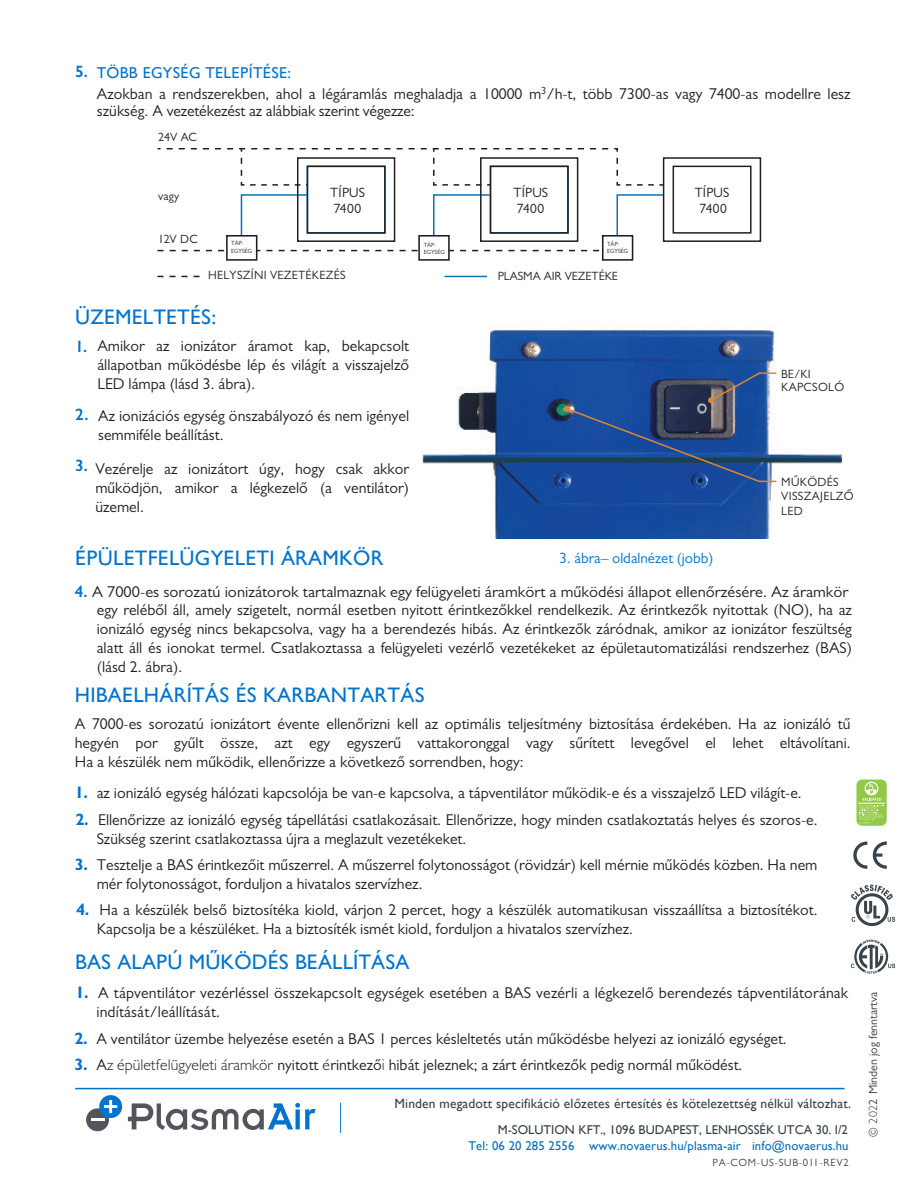
<style>
.page{position:relative;width:918px;height:1188px;background:#fff}
.page>*{position:absolute;margin:0;border:0;box-sizing:border-box;transform-origin:0 0}
.Headline{font:21px "Gill Sans Nova";letter-spacing:.01em;color:#0073ce}
.t1{font:600 16.5px "Gill Sans";color:#0073ce}
.t2{font:15.75px/18.9px "Gill Sans";color:#231f20}
.t3{font:15.75px/18.6px "Gill Sans";color:#231f20;scale:1.04 1}
.t4{font:15px "Gill Sans";color:#0073ce}
.t5{font:13.5px "Gill Sans";letter-spacing:.01em;color:#37424a}
.t6{font:13.5px "Gill Sans";letter-spacing:.015em;color:#231f20}
.t7{font:12.75px "Gill Sans";letter-spacing:.01em;color:#0770ba}
.t8{font:12.75px "Gill Sans";color:#37424a}
.t9{font:12px/14.4px "Gill Sans";letter-spacing:.025em;color:#231f20}
.t10{font:12px "Gill Sans";color:#37424a}
.t11{font:12px "Gill Sans";color:#231f20}
.t12{font:10.5px "Gill Sans";letter-spacing:.07em;color:#37424a}
.t13{font:6px/7.2px "Gill Sans";color:#231f20}
.s1{font-weight:600;font-size:16.5px;color:#0073ce}
.s2{font-family:"Gill Sans Nova";color:#0073ce}
.s3{font-weight:700;font-size:16.5px;color:#0073ce}
.s4{font-weight:300}
</style>
<div class="page">
<hr style="left:75px;top:1088px;width:770px;height:1px;background:#0073ce">
<svg style="left:128px;top:1103px;width:188px;height:27px"></svg>
<div style="left:86px;top:1108px;width:23px;height:23px;background:#52555b;border-radius:50%"></div>
<div style="left:99px;top:1095px;width:23px;height:23px;background:#0073ce;border-radius:50%"></div>
<svg style="left:91px;top:1100px;width:26px;height:21px"></svg>
<hr style="left:340px;top:1103px;width:1px;height:30px;background:#0073ce">
<img style="left:422px;top:326px;width:421px;height:212px">
<svg style="left:564px;top:372px;width:214px;height:111px"></svg>
<svg style="left:851px;top:940px;width:44px;height:34px"></svg>
<svg style="left:167px;top:148px;width:496px;height:38px"></svg>
<svg style="left:158px;top:193px;width:505px;height:59px"></svg>
<svg style="left:158px;top:276px;width:42px;height:1px"></svg>
<hr style="left:445px;top:276px;width:42px;height:1px;background:#0a72ba">
<div style="left:297px;top:157px;width:98px;height:85px;border:2px solid #211e1e"></div>
<div style="left:307px;top:166px;width:79px;height:68px;border:2px solid #211e1e"></div>
<div style="left:480px;top:157px;width:98px;height:85px;border:2px solid #211e1e"></div>
<div style="left:490px;top:166px;width:79px;height:68px;border:2px solid #211e1e"></div>
<div style="left:663px;top:157px;width:98px;height:85px;border:2px solid #211e1e"></div>
<div style="left:673px;top:166px;width:79px;height:68px;border:2px solid #211e1e"></div>
<div style="left:227px;top:236px;width:30px;height:24px;background:#fff"></div>
<div style="left:226px;top:235px;width:31px;height:26px;border:2px solid #211e1e"></div>
<div style="left:419px;top:236px;width:30px;height:24px;background:#fff"></div>
<div style="left:418px;top:235px;width:32px;height:26px;border:2px solid #211e1e"></div>
<div style="left:603px;top:236px;width:30px;height:24px;background:#fff"></div>
<div style="left:602px;top:235px;width:31px;height:26px;border:2px solid #211e1e"></div>
<svg style="left:853px;top:842px;width:14px;height:27px"></svg>
<svg style="left:873px;top:842px;width:14px;height:27px"></svg>
<div style="left:856px;top:780px;width:31px;height:46px;background:#92c947;border-radius:6px"></div>
<svg style="left:858px;top:782px;width:27px;height:42px"></svg>
<svg style="left:851px;top:885px;width:44px;height:41px"></svg>
<p class="t2" style="left:97px;top:62px;width:755px;line-height:20.5px;text-indent:-22px"><span class="s1">5.</span> <span class="s2">TÖBB EGYSÉG TELEPÍTÉSE:<br></span>Azokban a rendszerekben, ahol a légáramlás meghaladja a 10000 m<sup>3</sup>/h-t, több 7300-as vagy 7400-as modellre lesz</p>
<p class="t2" style="left:97px;top:102px;width:319px">szükség. A vezetékezést az alábbiak szerint végezze:</p>
<p class="t9" style="left:158px;top:130px;width:40px">24V AC</p>
<p class="t9" style="left:158px;top:189px;width:23px">vagy</p>
<p class="t9" style="left:158px;top:232px;width:41px">12V DC</p>
<p class="t13" style="left:231px;top:240px;width:23px">TÁP-<br>EGYSÉG</p>
<p class="t6" style="left:330px;top:185px;width:36px">TÍPUS</p>
<p class="t6" style="left:334px;top:201px;width:29px">7400</p>
<p class="t6" style="left:513px;top:185px;width:36px">TÍPUS</p>
<p class="t6" style="left:517px;top:201px;width:29px">7400</p>
<p class="t13" style="left:424px;top:241px;width:23px">TÁP-<br>EGYSÉG</p>
<p class="t13" style="left:607px;top:240px;width:23px">TÁP-<br>EGYSÉG</p>
<p class="t9" style="left:208px;top:268px;width:139px">HELYSZÍNI VEZETÉKEZÉS</p>
<p class="t11" style="left:498px;top:269px;width:122px">PLASMA AIR VEZETÉKE</p>
<p class="Headline" style="left:75px;top:305px;width:143px">ÜZEMELTETÉS:</p>
<p class="t1" style="left:75px;top:337px;width:14px">1.</p>
<p class="t2" style="left:97px;top:336px;width:313px;text-align:justify">Amikor az ionizátor áramot kap, bekapcsolt állapotban működésbe lép és világít a visszajelző LED lámpa (lásd 3. ábra).</p>
<p class="t2" style="left:98px;top:406px;width:312px">Az ionizációs egység önszabályozó és nem igényel semmiféle beállítást.</p>
<p class="t2" style="left:95px;top:459px;width:315px;text-align:justify">Vezérelje az ionizátort úgy, hogy csak akkor működjön, amikor a légkezelő (a ventilátor) üzemel.</p>
<p class="t1" style="left:75px;top:405px;width:15px">2.</p>
<p class="t1" style="left:75px;top:455px;width:14px">3.</p>
<p class="t6" style="left:695px;top:185px;width:36px">TÍPUS</p>
<p class="t6" style="left:700px;top:201px;width:29px">7400</p>
<p class="t9" style="left:781px;top:367px;width:65px;line-height:13.5px">BE/KI<br>KAPCSOLÓ</p>
<p class="t9" style="left:781px;top:475px;width:74px">MŰKÖDÉS<br>VISSZAJELZŐ<br>LED</p>
<p class="Headline" style="left:75px;top:546px;width:310px">ÉPÜLETFELÜGYELETI ÁRAMKÖR</p>
<p class="t3" style="left:97px;top:583px;width:728px;text-indent:-22px"><span class="s1">4.</span> A 7000-es sorozatú ionizátorok tartalmaznak egy felügyeleti áramkört a működési állapot ellenőrzésére. Az áramkör egy reléből áll, amely szigetelt, normál esetben nyitott érintkezőkkel rendelkezik. Az érintkezők nyitottak (NO), ha az ionizáló egység nincs bekapcsolva, vagy ha a berendezés hibás. Az érintkezők záródnak, amikor az ionizátor feszültség alatt áll és ionokat termel. Csatlakoztassa a felügyeleti vezérlő vezetékeket az épületautomatizálási rendszerhez (BAS) (lásd 2. ábra).</p>
<p class="Headline" style="left:75px;top:683px;width:351px">HIBAELHÁRÍTÁS ÉS KARBANTARTÁS</p>
<p class="t2" style="left:75px;top:714px;width:777px;text-align:justify">A 7000-es sorozatú ionizátort évente ellenőrizni kell az optimális teljesítmény biztosítása érdekében. Ha az ionizáló tű hegyén por gyűlt össze, azt egy egyszerű vattakoronggal vagy sűrített levegővel el lehet eltávolítani.<br>Ha a készülék nem működik, ellenőrizze a következő sorrendben, hogy:</p>
<p class="t2" style="left:75px;top:784px;width:728px"><span class="s3">1.</span> az ionizáló egység hálózati kapcsolója be van-e kapcsolva, a tápventilátor működik-e és a visszajelző LED világít-e.</p>
<p class="t2" style="left:97px;top:810px;width:722px;text-indent:-21px"><span class="s3">2.</span> Ellenőrizze az ionizáló egység tápellátási csatlakozásait. Ellenőrizze, hogy minden csatlakoztatás helyes és szoros-e.<br>Szükség szerint csatlakoztassa újra a meglazult vezetékeket.</p>
<p class="t2" style="left:97px;top:855px;width:722px;text-indent:-22px"><span class="s3">3.</span> Tesztelje a BAS érintkezőit műszerrel. A műszerrel folytonosságot (rövidzár) kell mérnie működés közben. Ha nem mér folytonosságot, forduljon a hivatalos szervízhez.</p>
<p class="t2" style="left:97px;top:901px;width:722px;text-indent:-20px"><span class="s3">4.</span> Ha a készülék belső biztosítéka kiold, várjon 2 percet, hogy a készülék automatikusan visszaállítsa a biztosítékot.<br>Kapcsolja be a készüléket. Ha a biztosíték ismét kiold, forduljon a hivatalos szervízhez.</p>
<p class="Headline" style="left:75px;top:949px;width:336px">BAS ALAPÚ MŰKÖDÉS BEÁLLÍTÁSA</p>
<p class="t2" style="left:96px;top:984px;width:753px;text-indent:-21px"><span class="s3">1.</span> A tápventilátor vezérléssel összekapcsolt egységek esetében a BAS vezérli a légkezelő berendezés tápventilátorának indítását/leállítását.</p>
<p class="t2" style="left:75px;top:1029px;width:714px"><span class="s3">2.</span> A ventilátor üzembe helyezése esetén a BAS 1 perces késleltetés után működésbe helyezi az ionizáló egységet.</p>
<p class="t2" style="left:75px;top:1055px;width:669px"><span class="s3">3.</span> A<span class="s4">z épületfelügyeleti áramkör</span> nyitott <span class="s4">é</span>rintkező<span class="s4">i</span> hibát jeleznek; a zárt érintkezők pedig normál működést.</p>
<p class="t4" style="left:560px;top:550px;width:155px">3. ábra– oldalnézet (jobb)</p>
<p class="t5" style="left:395px;top:1096px;width:458px">Minden megadott specifikáció előzetes értesítés és kötelezettség nélkül változhat.</p>
<p class="t8" style="left:498px;top:1122px;width:352px">M-SOLUTION KFT., 1096 BUDAPEST, LENHOSSÉK UTCA 30. I/2</p>
<p class="t7" style="left:468px;top:1138px;width:382px">Tel: 06 20 285 2556 www.novaerus.hu/plasma-air info@novaerus.hu</p>
<p class="t12" style="left:713px;top:1156px;width:138px">PA-COM-US-SUB-011-REV2</p>
<p class="t10" style="left:866px;top:1137px;width:147px;rotate:-90deg"><span class="s4">© 202</span>2 Minden jog fenntartva</p>
</div>
